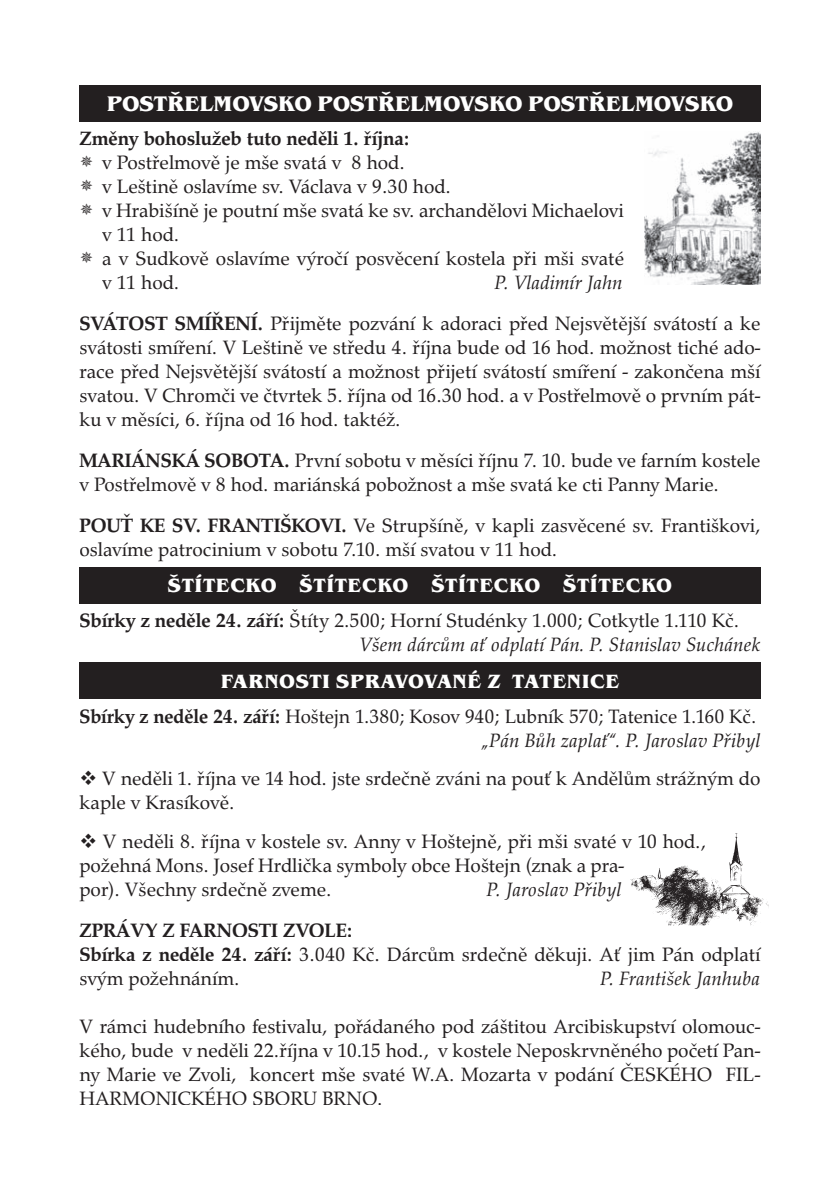
<style>
.page{position:relative;width:840px;height:1191px;background:#fff}
.page>*{position:absolute;margin:0;border:0;box-sizing:border-box;transform-origin:0 0}
.t1{font:700 21.8px "Benguiat Itc TOT";color:#fff}
.t2{font:20px/24px "Palladio URWTOT";color:#231f20}
.t3{font:italic 20px "Palladio URWTOT";color:#231f20}
.t4{font:700 20px "Palladio URWTOT";color:#231f20}
.t5{font:700 19.8px "Benguiat Itc TOT";letter-spacing:.03em;color:#fff}
.s1{font-style:italic}
.s2{font-weight:700}
</style>
<div class="page">
<img style="left:630px;top:833px;width:138px;height:93px">
<div style="left:79px;top:85px;width:681px;height:36px;background:#231f20"></div>
<div style="left:79px;top:567px;width:681px;height:36px;background:#231f20"></div>
<div style="left:79px;top:662px;width:681px;height:37px;background:#231f20"></div>
<img style="left:644px;top:132px;width:116px;height:153px">
<p class="t1" style="left:107px;top:91px;width:627px">POSTŘELMOVSKO POSTŘELMOVSKO POSTŘELMOVSKO</p>
<p class="t4" style="left:79px;top:126px;width:331px">Změny bohoslužeb tuto neděli 1. října:</p>
<p class="t2" style="left:102px;top:151px;width:523px">v Postřelmově je mše svatá v 8 hod.<br>v Leštině oslavíme sv. Václava v 9.30 hod.<br>v Hrabišíně je poutní mše svatá ke sv. archandělovi Michaelovi v 11 hod.<br>a v Sudkově oslavíme výročí posvěcení kostela při mši svaté v 11 hod.</p>
<p class="t2" style="left:79px;top:262px;width:682px;line-height:40.8px;text-indent:415px"><span class="s1">P. Vladimír Jahn<br></span><span class="s2">SVÁTOST SMÍŘENÍ.</span> Přijměte pozvání k adoraci před Nejsvětější svátostí a ke</p>
<p class="t2" style="left:79px;top:336px;width:682px;text-align:justify">svátosti smíření. V Leštině ve středu 4. října bude od 16 hod. možnost tiché ado&shy;race před Nejsvětější svátostí a možnost přijetí svátostí smíření - zakončena mší svatou. V Chromči ve čtvrtek 5. října od 16.30 hod. a v Postřelmově o prvním pát&shy;ku v měsíci, 6. října od 16 hod. taktéž.</p>
<p class="t2" style="left:79px;top:448px;width:682px"><span class="s2">MARIÁNSKÁ SOBOTA.</span> První sobotu v měsíci říjnu 7. 10. bude ve farním kostele v Postřelmově v 8 hod. mariánská pobožnost a mše svatá ke cti Panny Marie.</p>
<p class="t2" style="left:79px;top:513px;width:682px"><span class="s2">POUŤ KE SV. FRANTIŠKOVI.</span> Ve Strupšíně, v kapli zasvěcené sv. Františkovi, oslavíme patrocinium v sobotu 7.10. mší svatou v 11 hod.</p>
<p class="t5" style="left:168px;top:574px;width:505px">ŠTÍTECKO ŠTÍTECKO ŠTÍTECKO ŠTÍTECKO</p>
<p class="t2" style="left:359px;top:609px;width:402px;text-indent:-279px"><span class="s2">Sbírky z neděle 24. září:</span> Štíty 2.500; Horní Studénky 1.000; Cotkytle 1.110 Kč.<br><span class="s1">Všem dárcům ať odplatí Pán. P. Stanislav Suchánek</span></p>
<p class="t5" style="left:221px;top:669px;width:399px">FARNOSTI SPRAVOVANÉ Z TATENICE</p>
<p class="t2" style="left:79px;top:704px;width:682px;text-align:right"><span class="s2">Sbírky z neděle 24. září:</span> Hoštejn 1.380; Kosov 940; Lubník 570; Tatenice 1.160 Kč. <span class="s1">„Pán Bůh zaplať“. P. Jaroslav Přibyl</span></p>
<p class="t2" style="left:79px;top:767px;width:682px">❖ V neděli 1. října ve 14 hod. jste srdečně zváni na pouť k Andělům strážným do kaple v Krasíkově.</p>
<p class="t2" style="left:79px;top:829px;width:627px">❖ V neděli 8. října v kostele sv. Anny v Hoštejně, při mši svaté v 10 hod., požehná Mons. Josef Hrdlička symboly obce Hoštejn (znak a pra-<br>por). Všechny srdečně zveme.</p>
<p class="t3" style="left:486px;top:877px;width:136px">P. Jaroslav Přibyl</p>
<p class="t2" style="left:79px;top:918px;width:682px"><span class="s2">ZPRÁVY Z FARNOSTI ZVOLE:<br>Sbírka z neděle 24. září:</span> 3.040 Kč. Dárcům srdečně děkuji. Ať jim Pán odplatí svým požehnáním.</p>
<p class="t3" style="left:599px;top:966px;width:161px">P. František Janhuba</p>
<p class="t2" style="left:79px;top:1014px;width:682px;text-align:justify">V rámci hudebního festivalu, pořádaného pod záštitou Arcibiskupství olomouc&shy;kého, bude v neděli 22.října v 10.15 hod., v kostele Neposkrvněného početí Pan&shy;ny Marie ve Zvoli, koncert mše svaté W.A. Mozarta v podání ČESKÉHO FIL-HARMONICKÉHO SBORU BRNO.</p>
</div>
